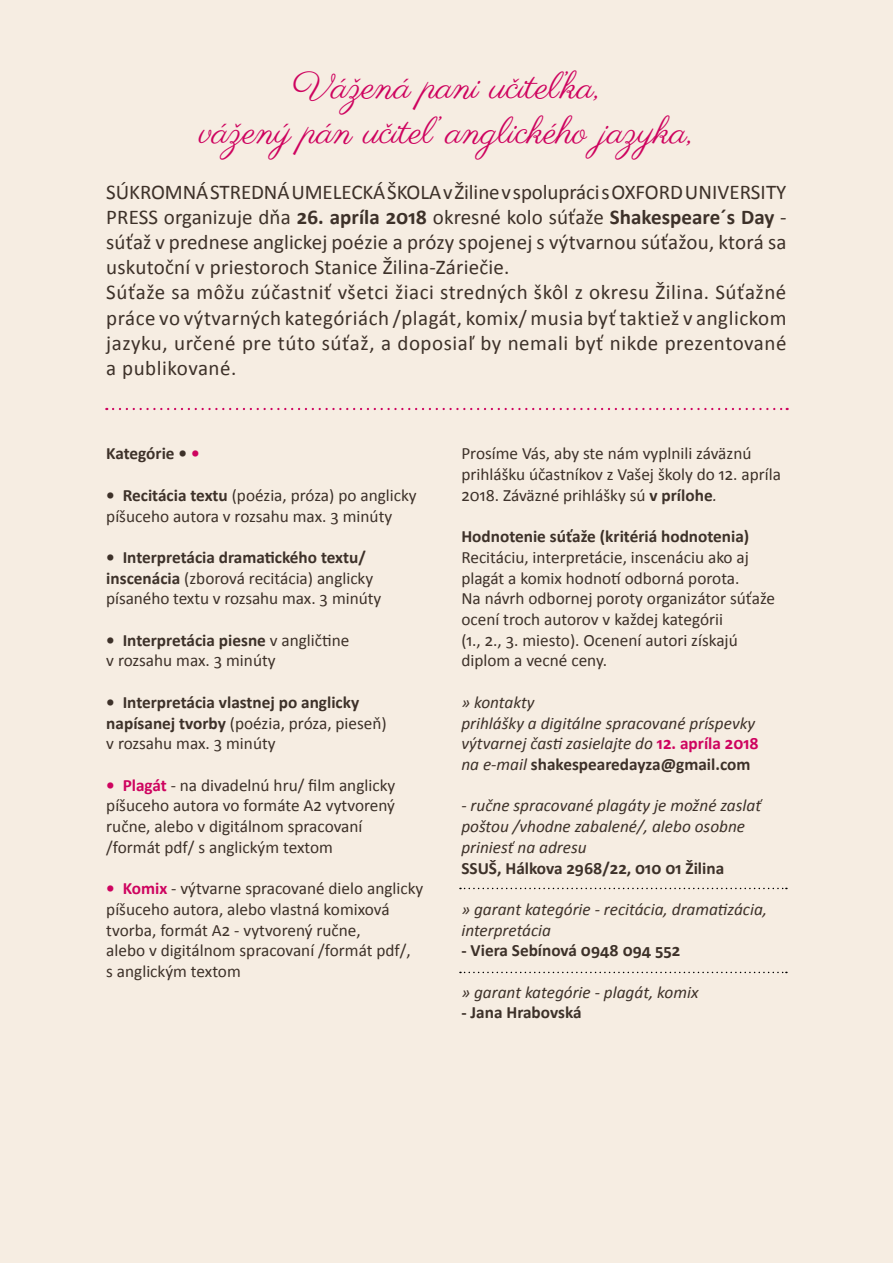
<style>
.page{position:relative;width:893px;height:1263px;background:#f6ede2}
.page>*{position:absolute;margin:0;border:0;box-sizing:border-box;transform-origin:0 0}
.t1{font:37.5px "Parisienne";color:#ce035f}
.t2{font:21px/25.2px "Calibri";letter-spacing:.01em;color:#3d3129;text-align:justify}
.t3{font:17.25px/20.7px "Calibri";color:#3d3129}
.t4{font:italic 17.25px/20.7px "Calibri";color:#3d3129}
.t5{font:700 17.25px "Calibri";color:#3d3129}
.s1{font-weight:700}
.s2{color:#ce035f}
.s3{font-weight:400}
.s4{font-weight:700;color:#ce035f}
.s5{font-style:italic}
.s6{font-weight:700;font-style:normal;color:#ce035f}
.s7{font-weight:400;font-style:italic}
</style>
<div class="page">
<svg style="left:113px;top:408px;width:675px;height:2px"></svg>
<svg style="left:460px;top:888px;width:327px;height:1px"></svg>
<svg style="left:460px;top:972px;width:327px;height:1px"></svg>
<p class="t1" style="left:292px;top:64px;width:309px">Vážená pani učiteľka,</p>
<p class="t1" style="left:199px;top:109px;width:495px">vážený pán učiteľ anglického jazyka,</p>
<p class="t2" style="left:106px;top:178px;width:682px">SÚKROMNÁ STREDNÁ UMELECKÁ ŠKOLA v Žiline v spolupráci s OXFORD UNIVERSITY PRESS organizuje dňa <span class="s1">26. apríla 2018</span> okresné kolo súťaže <span class="s1">Shakespeare´s Day</span> - súťaž v prednese anglickej poézie a prózy spojenej s výtvarnou súťažou, ktorá sa uskutoční v priestoroch Stanice Žilina-Záriečie.</p>
<p class="t2" style="left:106px;top:279px;width:682px">Súťaže sa môžu zúčastniť všetci žiaci stredných škôl z okresu Žilina. Súťažné práce vo výtvarných kategóriách /plagát, komix/ musia byť taktiež v anglickom jazyku, určené pre túto súťaž, a doposiaľ by nemali byť nikde prezentované a publikované.</p>
<p class="t5" style="left:106px;top:443px;width:95px">Kategórie • <span class="s2">•</span></p>
<p class="t3" style="left:106px;top:484px;width:312px"><span class="s1">• Recitácia textu</span> (poézia, próza) po anglicky píšuceho autora v rozsahu max. 3 minúty</p>
<p class="t3" style="left:106px;top:546px;width:277px"><span class="s1">• Interpretácia dramatického textu/ inscenácia</span> (zborová recitácia) anglicky písaného textu v rozsahu max. 3 minúty</p>
<p class="t5" style="left:106px;top:629px;width:245px">• Interpretácia piesne <span class="s3">v angličtine</span></p>
<p class="t3" style="left:106px;top:650px;width:171px">v rozsahu max. 3 minúty</p>
<p class="t5" style="left:106px;top:691px;width:254px">• Interpretácia vlastnej po anglicky</p>
<p class="t3" style="left:106px;top:712px;width:282px"><span class="s1">napísanej tvorby</span> (poézia, próza, pieseň)</p>
<p class="t3" style="left:106px;top:732px;width:171px">v rozsahu max. 3 minúty</p>
<p class="t3" style="left:106px;top:774px;width:291px;text-align:justify"><span class="s4">• Plagát</span> - na divadelnú hru/ film anglicky píšuceho autora vo formáte A2 vytvorený ručne, alebo v digitálnom spracovaní</p>
<p class="t3" style="left:106px;top:836px;width:228px">/formát pdf/ s anglickým textom</p>
<p class="t3" style="left:106px;top:877px;width:319px"><span class="s4">• Komix</span> - výtvarne spracované dielo anglicky píšuceho autora, alebo vlastná komixová tvorba, formát A2 - vytvorený ručne,</p>
<p class="t3" style="left:106px;top:939px;width:306px">alebo v digitálnom spracovaní /formát pdf/,</p>
<p class="t3" style="left:106px;top:960px;width:136px">s anglickým textom</p>
<p class="t3" style="left:461px;top:443px;width:321px">Prosíme Vás, aby ste nám vyplnili záväznú prihlášku účastníkov z Vašej školy do 12. apríla<br>2018. Záväzné prihlášky sú <span class="s1">v prílohe</span><span class="s5">.</span></p>
<p class="t5" style="left:461px;top:526px;width:289px">Hodnotenie súťaže (kritériá hodnotenia)</p>
<p class="t3" style="left:461px;top:546px;width:289px">Recitáciu, interpretácie, inscenáciu ako aj plagát a komix hodnotí odborná porota.</p>
<p class="t3" style="left:461px;top:587px;width:315px">Na návrh odbornej poroty organizátor súťaže ocení troch autorov v každej kategórii</p>
<p class="t3" style="left:461px;top:629px;width:278px">(1., 2., 3. miesto). Ocenení autori získajú diplom a vecné ceny.</p>
<p class="t4" style="left:461px;top:691px;width:75px">» kontakty</p>
<p class="t4" style="left:461px;top:712px;width:299px">prihlášky a digitálne spracované príspevky výtvarnej časti zasielajte do <span class="s6">12. apríla 2018</span></p>
<p class="t5" style="left:461px;top:753px;width:291px"><span class="s7">na e-mail</span> shakespearedayza@gmail.com</p>
<p class="t4" style="left:461px;top:794px;width:301px">- ručne spracované plagáty je možné zaslať poštou /vhodne zabalené/, alebo osobne priniesť na adresu</p>
<p class="t5" style="left:461px;top:857px;width:264px">SSUŠ, Hálkova 2968/22, 010 01 Žilina</p>
<p class="t4" style="left:461px;top:898px;width:307px">» garant kategórie - recitácia, dramatizácia, interpretácia</p>
<p class="t5" style="left:461px;top:940px;width:220px">- Viera Sebínová 0948 094 552</p>
<p class="t4" style="left:461px;top:981px;width:239px">» garant kategórie - plagát, komix</p>
<p class="t5" style="left:461px;top:1002px;width:122px">- Jana Hrabovská</p>
</div>
